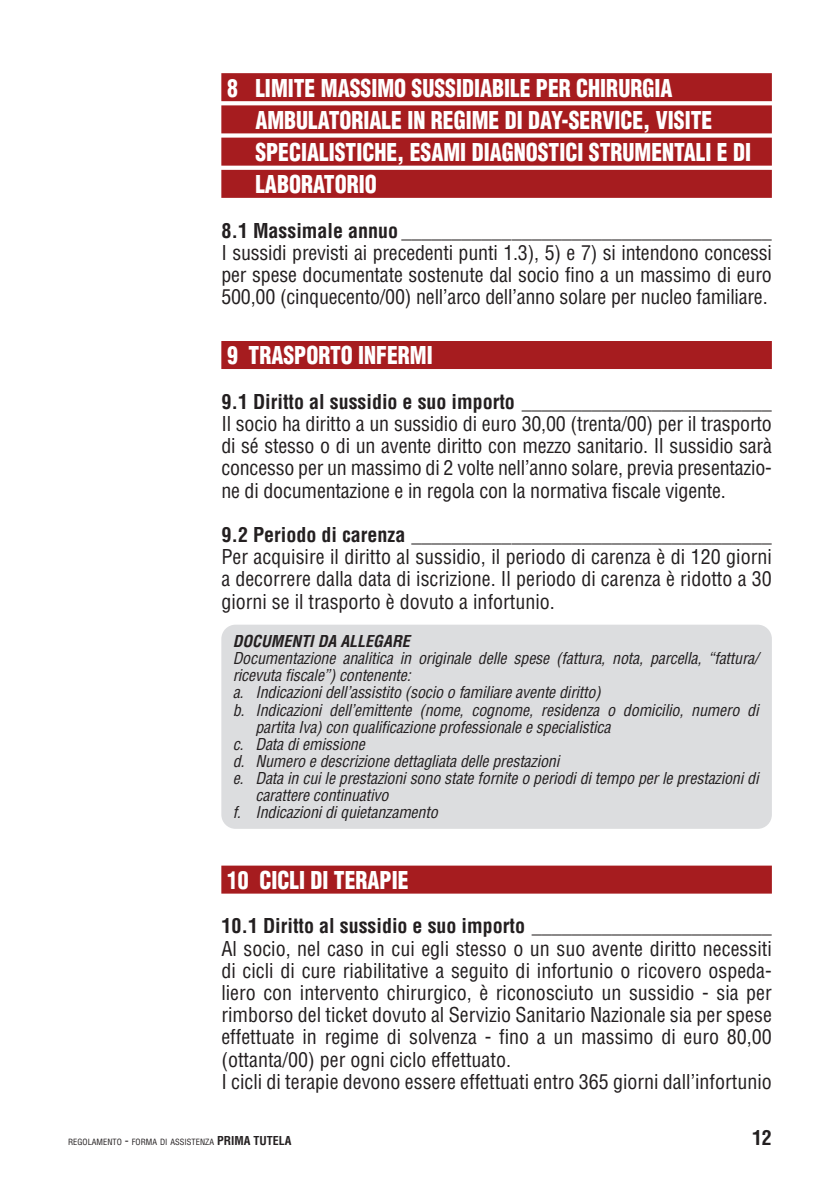
<style>
.page{position:relative;width:840px;height:1191px;background:#fff}
.page>*{position:absolute;margin:0;border:0;box-sizing:border-box;transform-origin:0 0}
.AREE{font:900 condensed 24px "Helvetica LT Std";color:#fff;scale:.9 1}
.TESTO{font:condensed 20px/22.2px "Helvetica LT Std";color:#231f20;text-align:justify}
.TITOLETTI{font:700 condensed 20px "Helvetica LT Std";color:#231f20}
.allegato_TEST_punti{font:italic condensed 16px/17px "Helvetica LT Std";letter-spacing:-.01em;color:#231f20}
.allegati{font:italic 700 condensed 16px "Helvetica LT Std";color:#231f20}
.t1{font:condensed 8.4px "Helvetica LT Std";color:#231f20}
.s1{font-size:12px}
.s2{font-weight:700;font-size:12px}
</style>
<div class="page">
<div style="left:221px;top:73px;width:550px;height:28px;background:#a61c1f"></div>
<div style="left:221px;top:105px;width:550px;height:28px;background:#a61c1f"></div>
<div style="left:221px;top:138px;width:550px;height:28px;background:#a61c1f"></div>
<div style="left:221px;top:170px;width:550px;height:28px;background:#a61c1f"></div>
<div style="left:221px;top:341px;width:550px;height:28px;background:#a61c1f"></div>
<div style="left:221px;top:865px;width:550px;height:28px;background:#a61c1f"></div>
<div style="left:221px;top:624px;width:550px;height:205px;background:#dcdddf;border-radius:14px"></div>
<p class="AREE" style="left:227px;top:73px;width:496px">8 LIMITE MASSIMO SUSSIDIABILE PER CHIRURGIA</p>
<p class="AREE" style="left:255px;top:105px;width:509px">AMBULATORIALE IN REGIME DI DAY-SERVICE, VISITE</p>
<p class="AREE" style="left:255px;top:137px;width:552px">SPECIALISTICHE, ESAMI DIAGNOSTICI STRUMENTALI E DI</p>
<p class="AREE" style="left:255px;top:169px;width:136px">LABORATORIO</p>
<p class="TITOLETTI" style="left:221px;top:218px;width:551px">8.1 Massimale annuo _____________________________________</p>
<p class="TESTO" style="left:221px;top:241px;width:551px">I sussidi previsti ai precedenti punti 1.3), 5) e 7) si intendono concessi per spese documentate sostenute dal socio fino a un massimo di euro 500,00 (cinquecento/00) nell’arco dell’anno solare per nucleo familiare.</p>
<p class="AREE" style="left:227px;top:340px;width:230px">9 TRASPORTO INFERMI</p>
<p class="TITOLETTI" style="left:221px;top:389px;width:551px">9.1 Diritto al sussidio e suo importo _________________________</p>
<p class="TESTO" style="left:221px;top:412px;width:552px">Il socio ha diritto a un sussidio di euro 30,00 (trenta/00) per il trasporto di sé stesso o di un avente diritto con mezzo sanitario. Il sussidio sarà concesso per un massimo di 2 volte nell’anno solare, previa presentazio&shy;ne di documentazione e in regola con la normativa fiscale vigente.</p>
<p class="TITOLETTI" style="left:221px;top:522px;width:551px">9.2 Periodo di carenza ____________________________________</p>
<p class="TESTO" style="left:221px;top:545px;width:551px">Per acquisire il diritto al sussidio, il periodo di carenza è di 120 giorni a decorrere dalla data di iscrizione. Il periodo di carenza è ridotto a 30 giorni se il trasporto è dovuto a infortunio.</p>
<p class="allegati" style="left:232px;top:631px;width:178px">DOCUMENTI DA ALLEGARE</p>
<p class="allegato_TEST_punti" style="left:232px;top:650px;width:527px">Documentazione analitica in originale delle spese (fattura, nota, parcella, “fattura/ ricevuta fiscale”) contenente:</p>
<p class="allegato_TEST_punti" style="left:232px;top:684px;width:369px">a. Indicazioni dell’assistito (socio o familiare avente diritto)</p>
<p class="allegato_TEST_punti" style="left:255px;top:701px;width:504px;text-indent:-23px">b. Indicazioni dell’emittente (nome, cognome, residenza o domicilio, numero di partita Iva) con qualificazione professionale e specialistica</p>
<p class="allegato_TEST_punti" style="left:232px;top:735px;width:134px">c. Data di emissione</p>
<p class="allegato_TEST_punti" style="left:232px;top:752px;width:328px">d. Numero e descrizione dettagliata delle prestazioni</p>
<p class="allegato_TEST_punti" style="left:255px;top:769px;width:504px;text-indent:-23px">e. Data in cui le prestazioni sono state fornite o periodi di tempo per le prestazioni di carattere continuativo</p>
<p class="allegato_TEST_punti" style="left:232px;top:803px;width:206px">f. Indicazioni di quietanzamento</p>
<p class="AREE" style="left:227px;top:865px;width:203px">10 CICLI DI TERAPIE</p>
<p class="TITOLETTI" style="left:221px;top:913px;width:551px">10.1 Diritto al sussidio e suo importo ________________________</p>
<p class="TESTO" style="left:221px;top:937px;width:551px">Al socio, nel caso in cui egli stesso o un suo avente diritto necessiti di cicli di cure riabilitative a seguito di infortunio o ricovero ospeda&shy;liero con intervento chirurgico, è riconosciuto un sussidio - sia per rimborso del ticket dovuto al Servizio Sanitario Nazionale sia per spese effettuate in regime di solvenza - fino a un massimo di euro 80,00 (ottanta/00) per ogni ciclo effettuato.</p>
<p class="TESTO" style="left:221px;top:1070px;width:551px">I cicli di terapie devono essere effettuati entro 365 giorni dall’infortunio</p>
<p class="t1" style="left:68px;top:1136px;width:225px">REGOLAMENTO <span class="s1">-</span> FORMA DI ASSISTENZA <span class="s2">PRIMA TUTELA</span></p>
<p class="TITOLETTI" style="left:751px;top:1125px;width:21px">12</p>
</div>
